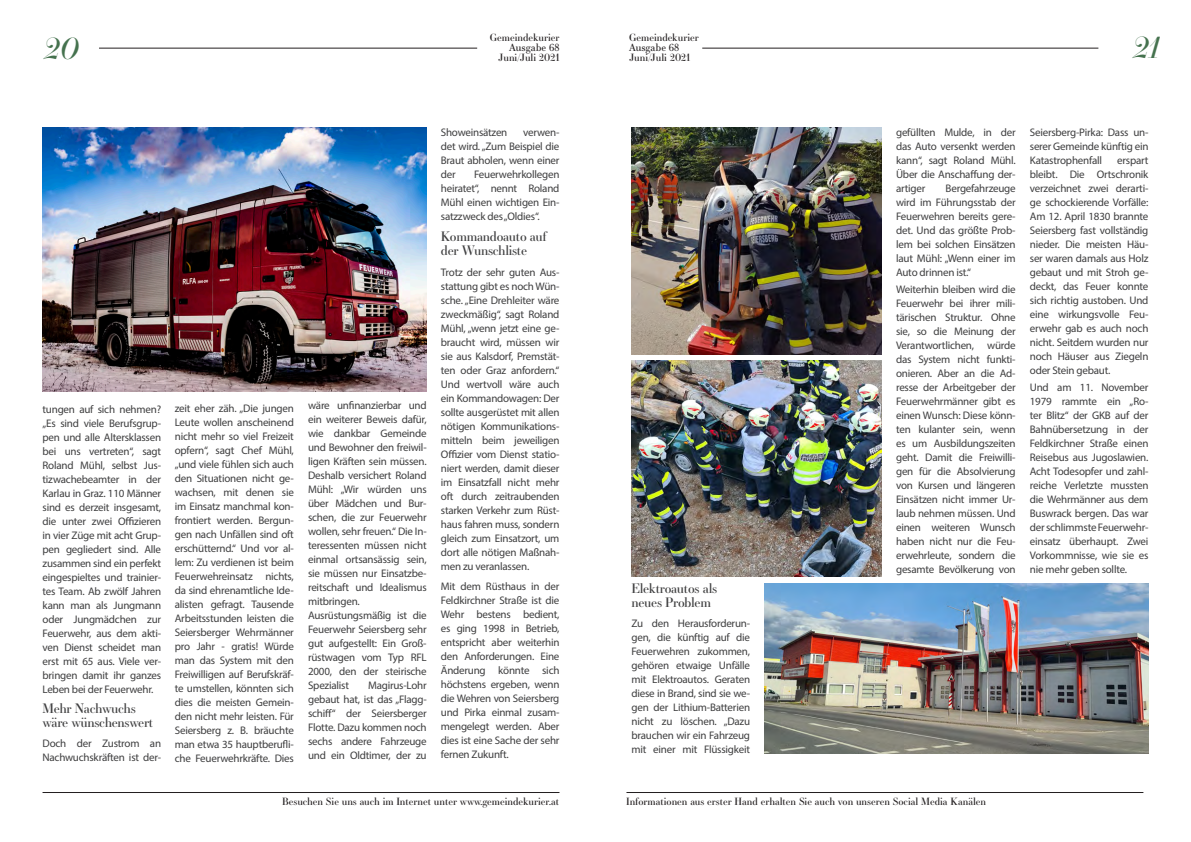
<style>
.page{position:relative;width:1191px;height:842px;background:#fff}
.page>*{position:absolute;margin:0;border:0;box-sizing:border-box;transform-origin:0 0}
.t1{font:italic 29px "Essonnes Headline";color:#45724e}
.t2{font:13px/14px "Essonnes Display";letter-spacing:-.02em;color:#3e3e3f}
.t3{font:11px/14px "Myriad Pro";letter-spacing:-.02em;color:#3e3e3f;text-align:justify}
.t4{font:10px "Essonnes Display";color:#231f20}
.t5{font:10px "Essonnes Text";color:#231f20}
</style>
<div class="page">
<hr style="left:702px;top:48px;width:396px;height:1px;background:#231f20">
<hr style="left:99px;top:48px;width:378px;height:1px;background:#231f20">
<hr style="left:43px;top:792px;width:516px;height:1px;background:#231f20">
<hr style="left:626px;top:792px;width:517px;height:1px;background:#231f20">
<img style="left:43px;top:128px;width:384px;height:264px">
<img style="left:631px;top:128px;width:251px;height:226px">
<img style="left:764px;top:583px;width:384px;height:171px">
<img style="left:631px;top:361px;width:251px;height:215px">
<h1 class="t1" style="left:44px;top:27px;width:37px">20</h1>
<p class="t4" style="left:490px;top:30px;width:71px">Gemeindekurier</p>
<p class="t5" style="left:509px;top:40px;width:52px">Ausgabe 68</p>
<p class="t4" style="left:498px;top:50px;width:63px">Juni/Juli 2021</p>
<p class="t4" style="left:629px;top:30px;width:71px">Gemeindekurier</p>
<p class="t5" style="left:629px;top:40px;width:52px">Ausgabe 68</p>
<p class="t4" style="left:629px;top:50px;width:63px">Juni/Juli 2021</p>
<h1 class="t1" style="left:1133px;top:26px;width:28px">21</h1>
<p class="t3" style="left:43px;top:402px;width:120px">tungen auf sich nehmen? „Es sind viele Berufsgrup&shy;pen und alle Altersklassen bei uns vertreten“, sagt Roland Mühl, selbst Jus&shy;tizwachebeamter in der Karlau in Graz. 110 Männer sind es derzeit insgesamt, die unter zwei Offizieren in vier Züge mit acht Grup&shy;pen gegliedert sind. Alle zusammen sind ein perfekt eingespieltes und trainier&shy;tes Team. Ab zwölf Jahren kann man als Jungmann oder Jungmädchen zur Feuerwehr, aus dem akti&shy;ven Dienst scheidet man erst mit 65 aus. Viele ver&shy;bringen damit ihr ganzes Leben bei der Feuerwehr.</p>
<p class="t2" style="left:43px;top:701px;width:112px">Mehr Nachwuchs wäre wünschenswert</p>
<p class="t3" style="left:43px;top:736px;width:120px">Doch der Zustrom an<br>Nachwuchskräften ist der-</p>
<p class="t3" style="left:175px;top:401px;width:121px">zeit eher zäh. „Die jungen Leute wollen anscheinend nicht mehr so viel Freizeit opfern“, sagt Chef Mühl, „und viele fühlen sich auch den Situationen nicht ge&shy;wachsen, mit denen sie im Einsatz manchmal kon&shy;frontiert werden. Bergun&shy;gen nach Unfällen sind oft erschütternd.“ Und vor al&shy;lem: Zu verdienen ist beim Feuerwehreinsatz nichts, da sind ehrenamtliche Ide&shy;alisten gefragt. Tausende Arbeitsstunden leisten die Seiersberger Wehrmänner pro Jahr - gratis! Würde man das System mit den Freiwilligen auf Berufskräf&shy;te umstellen, könnten sich dies die meisten Gemein&shy;den nicht mehr leisten. Für Seiersberg z. B. bräuchte man etwa 35 hauptberufli&shy;che Feuerwehrkräfte. Dies</p>
<p class="t3" style="left:308px;top:398px;width:120px;text-align:left">wäre unfinanzierbar und ein weiterer Beweis dafür, wie dankbar Gemeinde und Bewohner den freiwil&shy;ligen Kräften sein müssen.<br>Deshalb versichert Roland<br>Mühl: „Wir würden uns über Mädchen und Bur&shy;schen, die zur Feuerwehr wollen, sehr freuen.“ Die In&shy;teressenten müssen nicht einmal ortsansässig sein, sie müssen nur Einsatzbe&shy;reitschaft und Idealismus mitbringen.<br>Ausrüstungsmäßig ist die<br>Feuerwehr Seiersberg sehr gut aufgestellt: Ein Groß&shy;rüstwagen vom Typ RFL<br>2000, den der steirische<br>Spezialist</p>
<p class="t3" style="left:308px;top:678px;width:120px;text-indent:60px">Magirus-Lohr gebaut hat, ist das „Flagg&shy;schiff“ der Seiersberger Flotte. Dazu kommen noch sechs andere Fahrzeuge und ein Oldtimer, der zu</p>
<p class="t3" style="left:441px;top:125px;width:68px">Showeinsätzen</p>
<p class="t3" style="left:441px;top:125px;width:120px;text-indent:82px">verwen&shy;det wird. „Zum Beispiel die Braut abholen, wenn einer der</p>
<p class="t3" style="left:441px;top:167px;width:120px;text-indent:33px">Feuerwehrkollegen heiratet“, nennt Roland Mühl einen wichtigen Ein&shy;satzzweck des „Oldies“.</p>
<p class="t2" style="left:441px;top:229px;width:108px">Kommandoauto auf der Wunschliste</p>
<p class="t3" style="left:441px;top:265px;width:120px">Trotz der sehr guten Aus&shy;stattung gibt es noch Wün&shy;sche. „Eine Drehleiter wäre zweckmäßig“, sagt Roland Mühl, „wenn jetzt eine ge&shy;braucht wird, müssen wir sie aus Kalsdorf, Premstät&shy;ten oder Graz anfordern.“ Und wertvoll wäre auch ein Kommandowagen: Der sollte ausgerüstet mit allen nötigen Kommunikations&shy;mitteln beim jeweiligen Offizier vom Dienst statio&shy;niert werden, damit dieser im Einsatzfall nicht mehr oft durch zeitraubenden starken Verkehr zum Rüst&shy;haus fahren muss, sondern gleich zum Einsatzort, um dort alle nötigen Maßnah&shy;men zu veranlassen.</p>
<p class="t3" style="left:441px;top:579px;width:120px">Mit dem Rüsthaus in der Feldkirchner Straße ist die Wehr bestens bedient, es ging 1998 in Betrieb, entspricht aber weiterhin den Anforderungen. Eine Änderung könnte sich höchstens ergeben, wenn die Wehren von Seiersberg und Pirka einmal zusam&shy;mengelegt werden. Aber dies ist eine Sache der sehr fernen Zukunft.</p>
<p class="t2" style="left:631px;top:581px;width:87px">Elektroautos als neues Problem</p>
<p class="t3" style="left:631px;top:616px;width:120px">Zu den Herausforderun&shy;gen, die künftig auf die Feuerwehren zukommen, gehören etwaige Unfälle mit Elektroautos. Geraten diese in Brand, sind sie we&shy;gen der Lithium-Batterien nicht zu löschen. „Dazu brauchen wir ein Fahrzeug mit einer mit Flüssigkeit</p>
<p class="t3" style="left:896px;top:125px;width:121px">gefüllten Mulde, in der das Auto versenkt werden kann“, sagt Roland Mühl.<br>Über die Anschaffung der&shy;artiger</p>
<p class="t3" style="left:896px;top:181px;width:121px;text-indent:50px">Bergefahrzeuge wird im Führungsstab der Feuerwehren bereits gere&shy;det. Und das größte Prob&shy;lem bei solchen Einsätzen laut Mühl: „Wenn einer im Auto drinnen ist.“</p>
<p class="t3" style="left:896px;top:282px;width:121px">Weiterhin bleiben wird die Feuerwehr bei ihrer mili&shy;tärischen Struktur. Ohne sie, so die Meinung der Verantwortlichen, würde das System nicht funkti&shy;onieren. Aber an die Ad&shy;resse der Arbeitgeber der Feuerwehrmänner gibt es einen Wunsch: Diese könn&shy;ten kulanter sein, wenn es um Ausbildungszeiten geht. Damit die Freiwilli&shy;gen für die Absolvierung von Kursen und längeren Einsätzen nicht immer Ur&shy;laub nehmen müssen. Und einen weiteren Wunsch haben nicht nur die Feu&shy;erwehrleute, sondern die gesamte Bevölkerung von</p>
<p class="t4" style="left:282px;top:794px;width:278px">Besuchen Sie uns auch im Internet unter www.gemeindekurier.at</p>
<p class="t4" style="left:626px;top:794px;width:361px">Informationen aus erster Hand erhalten Sie auch von unseren Social Media Kanälen</p>
<p class="t3" style="left:1029px;top:125px;width:120px">Seiersberg-Pirka: Dass un&shy;serer Gemeinde künftig ein Katastrophenfall</p>
<p class="t3" style="left:1029px;top:153px;width:120px;text-indent:87px">erspart bleibt. Die Ortschronik verzeichnet zwei derarti&shy;ge schockierende Vorfälle:<br>Am 12. April 1830 brannte Seiersberg fast vollständig nieder. Die meisten Häu&shy;ser waren damals aus Holz gebaut und mit Stroh ge&shy;deckt, das Feuer konnte sich richtig austoben. Und eine wirkungsvolle Feu&shy;erwehr gab es auch noch nicht. Seitdem wurden nur noch Häuser aus Ziegeln oder Stein gebaut.</p>
<p class="t3" style="left:1029px;top:380px;width:120px">Und am 11. November 1979 rammte ein „Ro&shy;ter Blitz“ der GKB auf der Bahnübersetzung in der Feldkirchner Straße einen Reisebus aus Jugoslawien.<br>Acht Todesopfer und zahl&shy;reiche Verletzte mussten die Wehrmänner aus dem Buswrack bergen. Das war der schlimmste Feuerwehr&shy;einsatz überhaupt. Zwei Vorkommnisse, wie sie es nie mehr geben sollte.</p>
</div>
